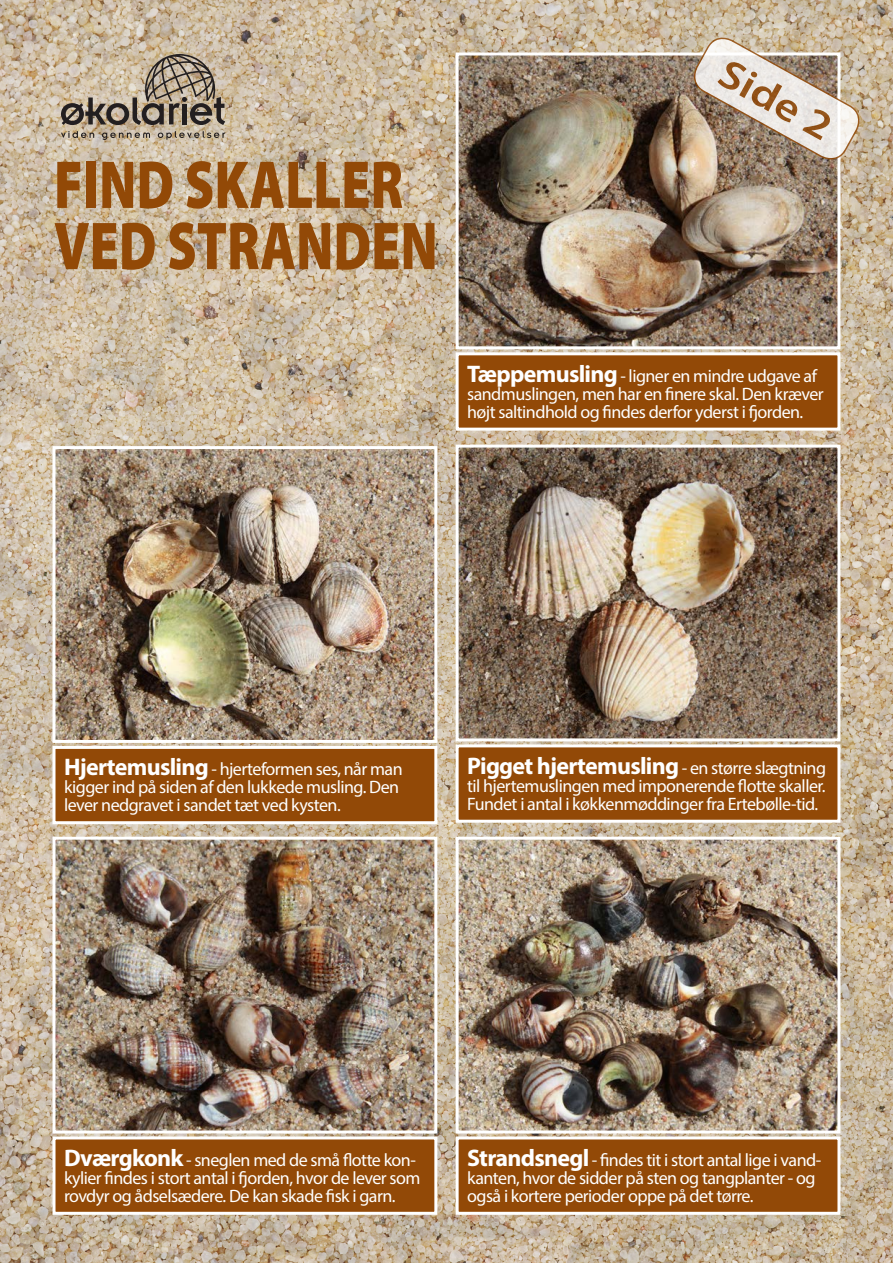
<style>
.page{position:relative;width:893px;height:1263px;background:#fff}
.page>*{position:absolute;margin:0;border:0;box-sizing:border-box;transform-origin:0 0}
.t1{font:900 68.4px/61.2px "Myriad Pro";color:#924907;scale:.78 1}
.t2{font:600 40.5px "Myriad Pro";color:#924907;scale:1.16 1}
.Brødtekst_mini{font:700 24px "Myriad Pro";letter-spacing:-.03em;color:#fff}
.Brødtekst_mini-2{font:18px/18px "Myriad Pro";letter-spacing:-.03em;color:#fff}
.s1{font-weight:700;font-size:24px}
.s2{font-weight:400;font-size:18px}
</style>
<div class="page">
<img style="left:0;top:0;width:893px;height:1263px">
<img style="left:460px;top:449px;width:376px;height:288px">
<div style="left:456px;top:445px;width:384px;height:296px;border:3px solid #fff"></div>
<div style="left:457px;top:746px;width:382px;height:75px;background:#924907"></div>
<div style="left:456px;top:744px;width:384px;height:79px;border:3px solid #fff"></div>
<img style="left:56px;top:450px;width:377px;height:289px">
<div style="left:52px;top:446px;width:385px;height:297px;border:3px solid #fff"></div>
<div style="left:54px;top:747px;width:382px;height:76px;background:#924907"></div>
<div style="left:52px;top:746px;width:385px;height:78px;border:3px solid #fff"></div>
<img style="left:56px;top:841px;width:377px;height:288px">
<div style="left:52px;top:837px;width:385px;height:296px;border:3px solid #fff"></div>
<div style="left:54px;top:1138px;width:382px;height:75px;background:#924907"></div>
<div style="left:52px;top:1136px;width:385px;height:79px;border:3px solid #fff"></div>
<img style="left:460px;top:841px;width:376px;height:288px">
<div style="left:456px;top:837px;width:384px;height:296px;border:3px solid #fff"></div>
<div style="left:457px;top:1138px;width:382px;height:75px;background:#924907"></div>
<div style="left:456px;top:1136px;width:384px;height:79px;border:3px solid #fff"></div>
<img style="left:460px;top:56px;width:376px;height:289px">
<div style="left:456px;top:52px;width:384px;height:297px;border:3px solid #fff"></div>
<div style="left:457px;top:354px;width:382px;height:75px;background:#924907"></div>
<div style="left:456px;top:352px;width:384px;height:79px;border:3px solid #fff"></div>
<svg style="left:61px;top:54px;width:164px;height:71px;background:#a39683"></svg>
<svg style="left:61px;top:131px;width:33px;height:7px"></svg>
<svg style="left:102px;top:133px;width:48px;height:7px"></svg>
<svg style="left:158px;top:131px;width:67px;height:9px"></svg>
<img style="left:688px;top:32px;width:177px;height:133px">
<p class="t1" style="left:54px;top:152px;width:494px">FIND SKALLER<br>VED STRANDEN</p>
<h2 class="t2" style="left:734px;top:47px;width:107px;rotate:29deg">Side 2</h2>
<p class="Brødtekst_mini-2" style="left:467px;top:366px;width:358px"><span class="s1">Tæppemusling</span> - ligner en mindre udgave af sandmuslingen, men har en finere skal. Den kræver højt saltindhold og findes derfor yderst i fjorden.</p>
<p class="Brødtekst_mini-2" style="left:64px;top:760px;width:340px"><span class="s1">Hjertemusling</span> - hjerteformen ses, når man kigger ind på siden af den lukkede musling. Den lever nedgravet i sandet tæt ved kysten.</p>
<p class="Brødtekst_mini" style="left:467px;top:750px;width:360px">Pigget hjertemusling <span class="s2">- en større slægtning</span></p>
<p class="Brødtekst_mini-2" style="left:467px;top:777px;width:360px">til hjertemuslingen med imponerende flotte skaller.<br>Fundet i antal i køkkenmøddinger fra Ertebølle-tid.</p>
<p class="Brødtekst_mini-2" style="left:64px;top:1151px;width:358px"><span class="s1">Dværgkonk</span> - sneglen med de små flotte kon&shy;kylier findes i stort antal i fjorden, hvor de lever som rovdyr og ådselsædere. De kan skade fisk i garn.</p>
<p class="Brødtekst_mini-2" style="left:467px;top:1151px;width:356px"><span class="s1">Strandsnegl</span> - findes tit i stort antal lige i vand&shy;kanten, hvor de sidder på sten og tangplanter - og også i kortere perioder oppe på det tørre.</p>
</div>
